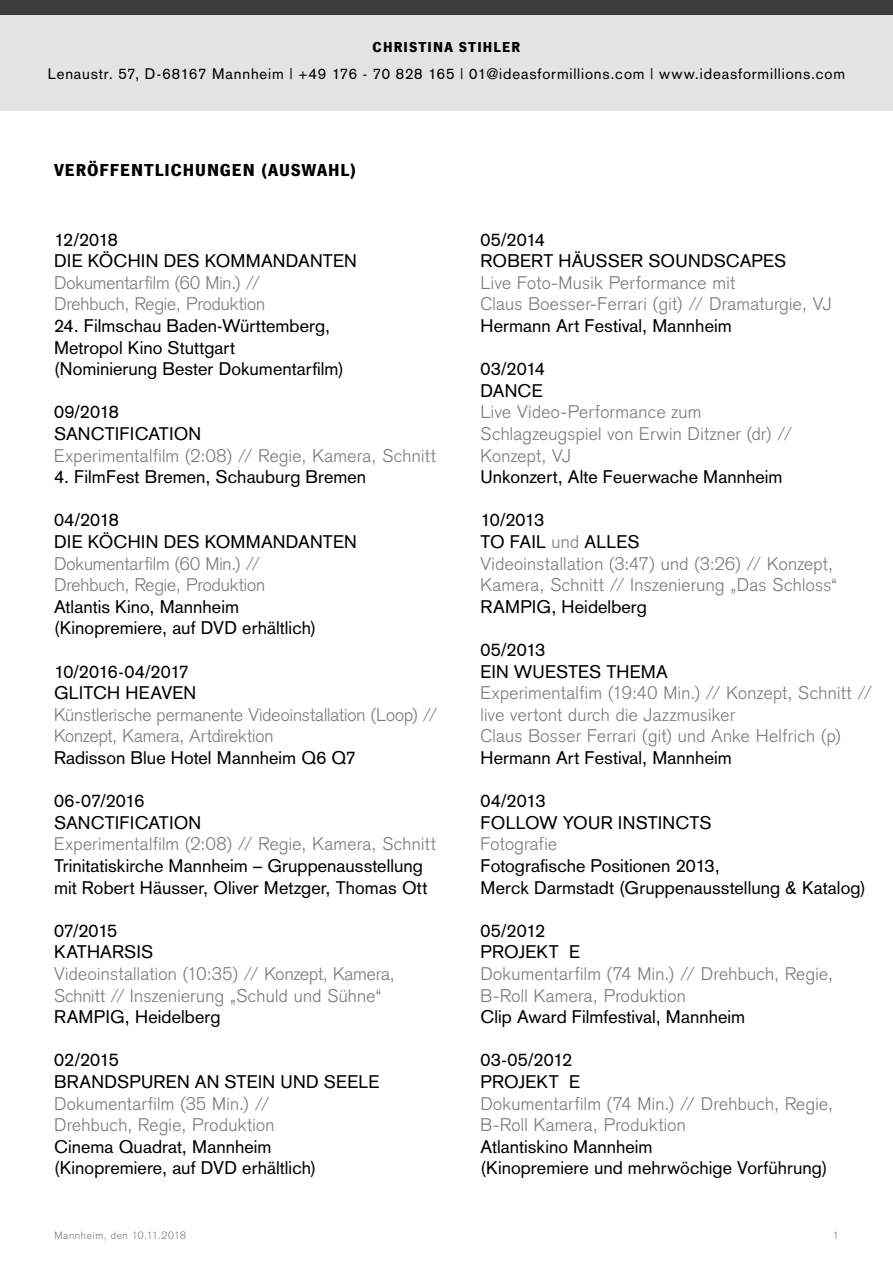
<style>
.page{position:relative;width:893px;height:1263px;background:#fff}
.page>*{position:absolute;margin:0;border:0;box-sizing:border-box;transform-origin:0 0}
.t1{font:18px/21.6px "Akzidenz Grotesk";letter-spacing:.005em;color:#000}
.t2{font:300 18px/21.6px "Akzidenz Grotesk";letter-spacing:.015em;color:#7c7b7b}
.t3{font:700 18px "News Got T";letter-spacing:.05em;color:#000}
.t4{font:15px "Akzidenz Grotesk";letter-spacing:.055em;color:#000}
.t5{font:700 15px "News Got T";letter-spacing:.075em;color:#000}
.t6{font:300 10.5px "Akzidenz Grotesk";letter-spacing:.065em;color:#7c7b7b}
.s1{font-weight:400;color:#000}
</style>
<div class="page">
<div style="left:0;top:13px;width:893px;height:98px;background:#e3e3e3"></div>
<div style="left:0;top:0;width:893px;height:15px;background:#3c3c3b"></div>
<p class="t5" style="left:373px;top:39px;width:149px">CHRISTINA STIHLER</p>
<p class="t4" style="left:48px;top:65px;width:799px">Lenaustr. 57, D-68167 Mannheim | +49 176 - 70 828 165 | 01@ideasformillions.com | www.ideasformillions.com</p>
<p class="t3" style="left:54px;top:159px;width:304px">VERÖFFENTLICHUNGEN (AUSWAHL)</p>
<p class="t1" style="left:54px;top:228px;width:304px">12/2018<br>DIE KÖCHIN DES KOMMANDANTEN</p>
<p class="t2" style="left:54px;top:272px;width:213px">Dokumentarfilm (60 Min.) //<br>Drehbuch, Regie, Produktion</p>
<p class="t1" style="left:54px;top:315px;width:291px">24. Filmschau Baden-Württemberg,<br>Metropol Kino Stuttgart<br>(Nominierung Bester Dokumentarfilm)</p>
<p class="t1" style="left:54px;top:401px;width:149px">09/2018<br>SANCTIFICATION</p>
<p class="t2" style="left:54px;top:445px;width:383px">Experimentalfilm (2:08) // Regie, Kamera, Schnitt</p>
<p class="t1" style="left:54px;top:466px;width:314px">4. FilmFest Bremen, Schauburg Bremen</p>
<p class="t1" style="left:54px;top:509px;width:304px">04/2018<br>DIE KÖCHIN DES KOMMANDANTEN</p>
<p class="t2" style="left:54px;top:553px;width:213px">Dokumentarfilm (60 Min.) //<br>Drehbuch, Regie, Produktion</p>
<p class="t1" style="left:54px;top:596px;width:264px">Atlantis Kino, Mannheim (Kinopremiere, auf DVD erhältlich)</p>
<p class="t1" style="left:54px;top:660px;width:144px">10/2016-04/2017<br>GLITCH HEAVEN</p>
<p class="t2" style="left:54px;top:704px;width:385px">Künstlerische permanente Videoinstallation (Loop) //<br>Konzept, Kamera, Artdirektion</p>
<p class="t1" style="left:54px;top:747px;width:303px">Radisson Blue Hotel Mannheim Q6 Q7</p>
<p class="t1" style="left:54px;top:790px;width:149px">06-07/2016<br>SANCTIFICATION</p>
<p class="t2" style="left:54px;top:833px;width:383px">Experimentalfilm (2:08) // Regie, Kamera, Schnitt</p>
<p class="t1" style="left:54px;top:855px;width:375px">Trinitatiskirche Mannheim – Gruppenausstellung mit Robert Häusser, Oliver Metzger, Thomas Ott</p>
<p class="t1" style="left:54px;top:920px;width:101px">07/2015<br>KATHARSIS</p>
<p class="t2" style="left:54px;top:963px;width:342px">Videoinstallation (10:35) // Konzept, Kamera,<br>Schnitt // Inszenierung „Schuld und Sühne“</p>
<p class="t1" style="left:54px;top:1006px;width:168px">RAMPIG, Heidelberg</p>
<p class="t1" style="left:54px;top:1049px;width:327px">02/2015<br>BRANDSPUREN AN STEIN UND SEELE</p>
<p class="t2" style="left:54px;top:1093px;width:222px">Dokumentarfilm (35 Min.) //<br>Drehbuch, Regie, Produktion</p>
<p class="t1" style="left:54px;top:1136px;width:264px">Cinema Quadrat, Mannheim (Kinopremiere, auf DVD erhältlich)</p>
<p class="t1" style="left:480px;top:228px;width:307px">05/2014<br>ROBERT HÄUSSER SOUNDSCAPES</p>
<p class="t2" style="left:480px;top:272px;width:353px">Live Foto-Musik Performance mit<br>Claus Boesser-Ferrari (git) // Dramaturgie, VJ</p>
<p class="t1" style="left:480px;top:315px;width:253px">Hermann Art Festival, Mannheim</p>
<p class="t1" style="left:480px;top:358px;width:66px">03/2014<br>DANCE</p>
<p class="t2" style="left:480px;top:401px;width:313px">Live Video-Performance zum<br>Schlagzeugspiel von Erwin Ditzner (dr) //<br>Konzept, VJ</p>
<p class="t1" style="left:480px;top:466px;width:304px">Unkonzert, Alte Feuerwache Mannheim</p>
<p class="t2" style="left:480px;top:509px;width:358px"><span class="s1">10/2013<br>TO FAIL</span> und <span class="s1">ALLES<br></span>Videoinstallation (3:47) und (3:26) // Konzept,<br>Kamera, Schnitt // Inszenierung „Das Schloss“</p>
<p class="t1" style="left:480px;top:596px;width:168px">RAMPIG, Heidelberg</p>
<p class="t1" style="left:480px;top:639px;width:189px">05/2013<br>EIN WUESTES THEMA</p>
<p class="t2" style="left:480px;top:682px;width:393px">Experimentalfim (19:40 Min.) // Konzept, Schnitt // live vertont durch die Jazzmusiker<br>Claus Bosser Ferrari (git) und Anke Helfrich (p)</p>
<p class="t1" style="left:480px;top:747px;width:253px">Hermann Art Festival, Mannheim</p>
<p class="t1" style="left:480px;top:790px;width:232px">04/2013<br>FOLLOW YOUR INSTINCTS</p>
<p class="t2" style="left:480px;top:833px;width:78px">Fotografie</p>
<p class="t1" style="left:480px;top:855px;width:387px">Fotografische Positionen 2013,<br>Merck Darmstadt (Gruppenausstellung &amp; Katalog)</p>
<p class="t1" style="left:480px;top:920px;width:101px">05/2012<br>PROJEKT E</p>
<p class="t2" style="left:480px;top:963px;width:354px">Dokumentarfilm (74 Min.) // Drehbuch, Regie,<br>B-Roll Kamera, Produktion</p>
<p class="t1" style="left:480px;top:1006px;width:266px">Clip Award Filmfestival, Mannheim</p>
<p class="t1" style="left:480px;top:1049px;width:101px">03-05/2012<br>PROJEKT E</p>
<p class="t2" style="left:480px;top:1093px;width:354px">Dokumentarfilm (74 Min.) // Drehbuch, Regie,<br>B-Roll Kamera, Produktion</p>
<p class="t1" style="left:480px;top:1136px;width:348px">Atlantiskino Mannheim<br>(Kinopremiere und mehrwöchige Vorführung)</p>
<p class="t6" style="left:54px;top:1229px;width:133px">Mannheim, den 10.11.2018</p>
<p class="t6" style="left:833px;top:1229px;width:7px">1</p>
</div>
